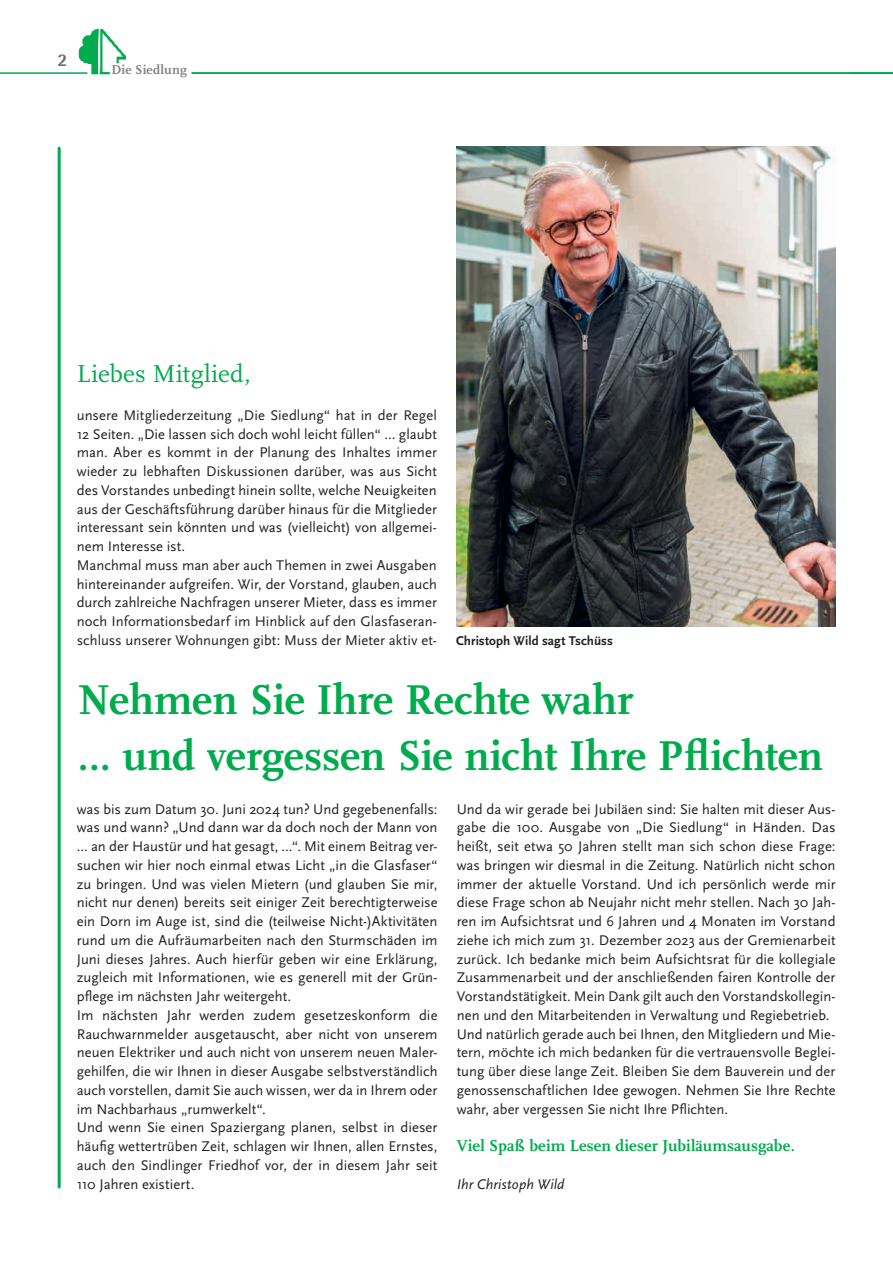
<style>
.page{position:relative;width:893px;height:1263px;background:#fff}
.page>*{position:absolute;margin:0;border:0;box-sizing:border-box;transform-origin:0 0}
.t1{font:700 43.5px/55.5px "Scala Pro";color:#00ab4d}
.t2{font:25.5px "Scala Pro";letter-spacing:.005em;color:#00ab4d}
.t3{font:800 18px "Rotis Semi Sans Std";color:#6c6d70}
.t4{font:700 16.5px "Scala Pro";letter-spacing:.01em;color:#00ab4d}
.t5{font:14.7px/18.8px "Scala Sans Pro";color:#231f20}
.t6{font:italic 14.7px "Scala Sans Pro";letter-spacing:.005em;color:#231f20}
.t7{font:700 13.35px "Scala Pro";letter-spacing:.02em;color:#808285}
.t8{font:700 13.2px "Scala Sans Pro";color:#231f20}
</style>
<div class="page">
<hr style="left:58px;top:148px;width:3px;height:1039px;background:#00ab4d">
<img style="left:456px;top:147px;width:380px;height:479px">
<img style="left:79px;top:28px;width:47px;height:46px">
<hr style="left:0;top:72px;width:87px;height:2px;background:#00ab4d">
<hr style="left:850px;top:72px;width:43px;height:2px;background:#00ab4d">
<hr style="left:192px;top:72px;width:700px;height:2px;background:#00ab4d">
<p class="t3" style="left:57px;top:48px;width:12px">2</p>
<p class="t7" style="left:111px;top:62px;width:77px">Die Siedlung</p>
<h2 class="t2" style="left:77px;top:359px;width:175px">Liebes Mitglied,</h2>
<p class="t5" style="left:77px;top:406px;width:362px">unsere Mitgliederzeitung „Die Siedlung“ hat in der Regel 12 Seiten. „Die lassen sich doch wohl leicht füllen“ … glaubt man. Aber es kommt in der Planung des Inhaltes immer wieder zu lebhaften Diskussionen darüber, was aus Sicht des Vorstandes unbedingt hinein sollte, welche Neuigkeiten aus der Geschäftsführung darüber hinaus für die Mitglieder interessant sein könnten und was (vielleicht) von allgemei&shy;nem Interesse ist.<br>Manchmal muss man aber auch Themen in zwei Ausgaben hintereinander aufgreifen. Wir, der Vorstand, glauben, auch durch zahlreiche Nachfragen unserer Mieter, dass es immer noch Informationsbedarf im Hinblick auf den Glasfaseran&shy;schluss unserer Wohnungen gibt: Muss der Mieter aktiv et-</p>
<p class="t8" style="left:456px;top:633px;width:158px">Christoph Wild sagt Tschüss</p>
<h1 class="t1" style="left:78px;top:672px;width:747px">Nehmen Sie Ihre Rechte wahr<br>… und vergessen Sie nicht Ihre Pflichten</h1>
<p class="t5" style="left:77px;top:799px;width:362px">was bis zum Datum 30. Juni 2024 tun? Und gegebenenfalls: was und wann? „Und dann war da doch noch der Mann von … an der Haustür und hat gesagt, …“. Mit einem Beitrag ver&shy;suchen wir hier noch einmal etwas Licht „in die Glasfaser“ zu bringen. Und was vielen Mietern (und glauben Sie mir, nicht nur denen) bereits seit einiger Zeit berechtigterweise ein Dorn im Auge ist, sind die (teilweise Nicht-)Aktivitäten rund um die Aufräumarbeiten nach den Sturmschäden im Juni dieses Jahres. Auch hierfür geben wir eine Erklärung, zugleich mit Informationen, wie es generell mit der Grün&shy;pflege im nächsten Jahr weitergeht.<br>Im nächsten Jahr werden zudem gesetzeskonform die Rauchwarnmelder ausgetauscht, aber nicht von unserem neuen Elektriker und auch nicht von unserem neuen Maler&shy;gehilfen, die wir Ihnen in dieser Ausgabe selbstverständlich auch vorstellen, damit Sie auch wissen, wer da in Ihrem oder im Nachbarhaus „rumwerkelt“.<br>Und wenn Sie einen Spaziergang planen, selbst in dieser häufig wettertrüben Zeit, schlagen wir Ihnen, allen Ernstes, auch den Sindlinger Friedhof vor, der in diesem Jahr seit 110 Jahren existiert.</p>
<p class="t5" style="left:457px;top:799px;width:380px">Und da wir gerade bei Jubiläen sind: Sie halten mit dieser Aus&shy;gabe die 100. Ausgabe von „Die Siedlung“ in Händen. Das heißt, seit etwa 50 Jahren stellt man sich schon diese Frage: was bringen wir diesmal in die Zeitung. Natürlich nicht schon immer der aktuelle Vorstand. Und ich persönlich werde mir diese Frage schon ab Neujahr nicht mehr stellen. Nach 30 Jah&shy;ren im Aufsichtsrat und 6 Jahren und 4 Monaten im Vorstand ziehe ich mich zum 31. Dezember 2023 aus der Gremienarbeit zurück. Ich bedanke mich beim Aufsichtsrat für die kollegiale Zusammenarbeit und der anschließenden fairen Kontrolle der Vorstandstätigkeit. Mein Dank gilt auch den Vorstandskollegin&shy;nen und den Mitarbeitenden in Verwaltung und Regiebetrieb.<br>Und natürlich gerade auch bei Ihnen, den Mitgliedern und Mie&shy;tern, möchte ich mich bedanken für die vertrauensvolle Beglei&shy;tung über diese lange Zeit. Bleiben Sie dem Bauverein und der genossenschaftlichen Idee gewogen. Nehmen Sie Ihre Rechte wahr, aber vergessen Sie nicht Ihre Pflichten.</p>
<p class="t4" style="left:457px;top:1136px;width:340px">Viel Spaß beim Lesen dieser Jubiläumsausgabe.</p>
<p class="t6" style="left:457px;top:1175px;width:109px">Ihr Christoph Wild</p>
</div>
